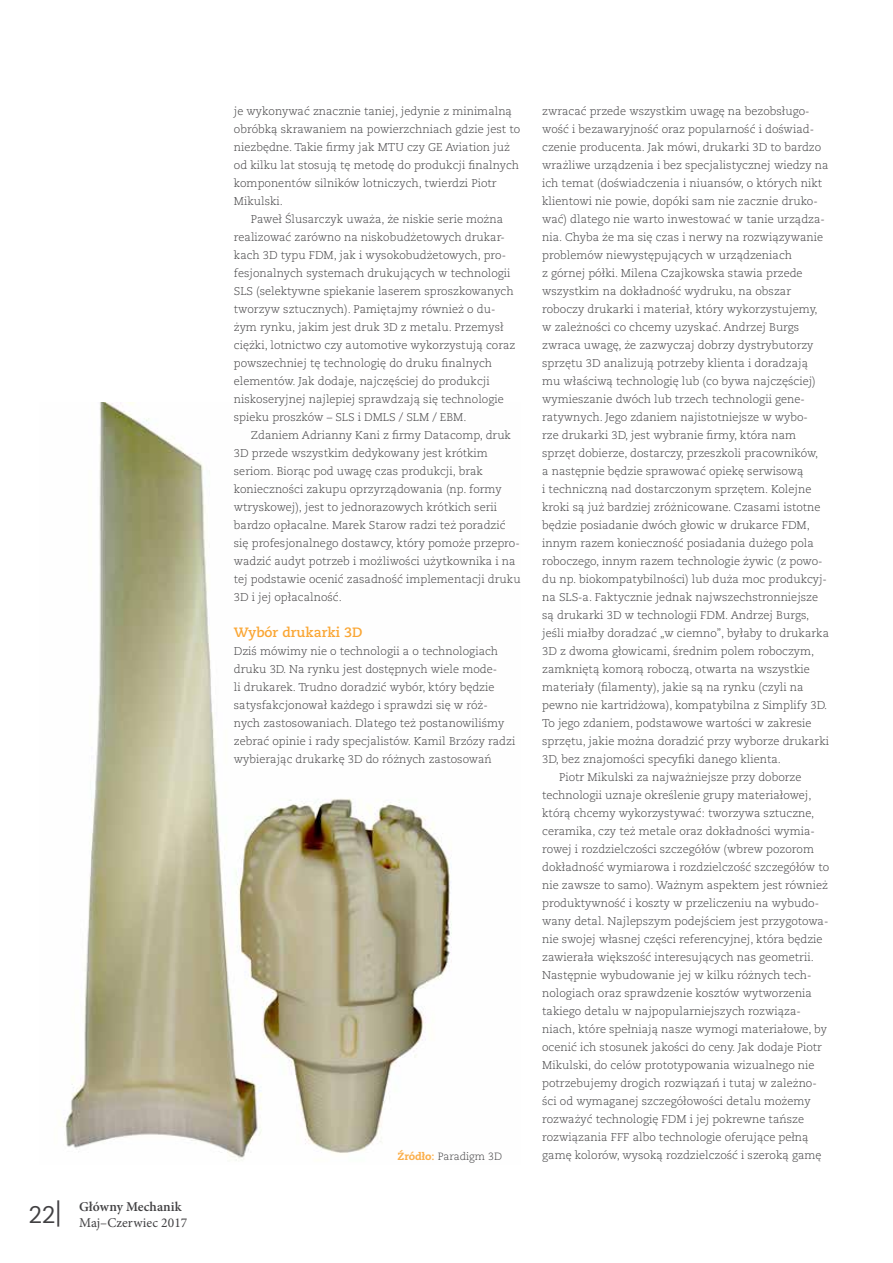
<style>
.page{position:relative;width:893px;height:1263px;background:#fff}
.page>*{position:absolute;margin:0;border:0;box-sizing:border-box;transform-origin:0 0}
.t1{font:13.5px/16.5px "Minion Pro";letter-spacing:.005em;color:#414042}
.t2{font:700 13.5px "Caecilia CE";color:#faa634}
.t3{font:300 11.25px/18px "Caecilia CE";color:#414042}
.t4{font:300 10.5px "Caecilia CE";color:#414042}
.s1{font-family:"Caecilia CE";font-size:24px}
.s2{font-family:"Caecilia CE";font-size:26.25px}
.s3{font-weight:600}
.s4{font-weight:800;color:#fbae49}
.s5{font-weight:700;color:#fbae49}
</style>
<div class="page">
<img style="left:65px;top:403px;width:387px;height:758px">
<p class="t1" style="left:79px;top:1198px;width:110px;text-indent:-50px"><span class="s1">22</span><span class="s2">|</span> <span class="s3">Główny Mechanik<br></span>Maj–Czerwiec 2017</p>
<p class="t3" style="left:234px;top:102px;width:280px">je wykonywać znacznie taniej, jedynie z minimalną</p>
<p class="t3" style="left:234px;top:120px;width:288px">obróbką skrawaniem na powierzchniach gdzie jest to</p>
<p class="t3" style="left:234px;top:138px;width:278px">niezbędne. Takie firmy jak MTU czy GE Aviation już</p>
<p class="t3" style="left:234px;top:156px;width:287px">od kilku lat stosują tę metodę do produkcji finalnych</p>
<p class="t3" style="left:234px;top:174px;width:264px">komponentów silników lotniczych, twierdzi Piotr</p>
<p class="t3" style="left:234px;top:192px;width:51px">Mikulski.</p>
<p class="t3" style="left:251px;top:210px;width:254px">Paweł Ślusarczyk uważa, że niskie serie można</p>
<p class="t3" style="left:234px;top:228px;width:272px">realizować zarówno na niskobudżetowych drukar-</p>
<p class="t3" style="left:234px;top:246px;width:274px">kach 3D typu FDM, jak i wysokobudżetowych, pro-</p>
<p class="t3" style="left:234px;top:264px;width:278px">fesjonalnych systemach drukujących w technologii</p>
<p class="t3" style="left:234px;top:282px;width:281px">SLS (selektywne spiekanie laserem sproszkowanych</p>
<p class="t3" style="left:234px;top:300px;width:263px">tworzyw sztucznych). Pamiętajmy również o du-</p>
<p class="t3" style="left:234px;top:318px;width:271px">żym rynku, jakim jest druk 3D z metalu. Przemysł</p>
<p class="t3" style="left:234px;top:336px;width:283px">ciężki, lotnictwo czy automotive wykorzystują coraz</p>
<p class="t3" style="left:234px;top:354px;width:260px">powszechniej tę technologię do druku finalnych</p>
<p class="t3" style="left:234px;top:372px;width:257px">elementów. Jak dodaje, najczęściej do produkcji</p>
<p class="t3" style="left:234px;top:390px;width:271px">niskoseryjnej najlepiej sprawdzają się technologie</p>
<p class="t3" style="left:234px;top:408px;width:234px">spieku proszków – SLS i DMLS / SLM / EBM.</p>
<p class="t3" style="left:251px;top:426px;width:262px">Zdaniem Adrianny Kani z firmy Datacomp, druk</p>
<p class="t3" style="left:234px;top:444px;width:256px">3D przede wszystkim dedykowany jest krótkim</p>
<p class="t3" style="left:234px;top:462px;width:251px">seriom. Biorąc pod uwagę czas produkcji, brak</p>
<p class="t3" style="left:234px;top:480px;width:269px">konieczności zakupu oprzyrządowania (np. formy</p>
<p class="t3" style="left:234px;top:498px;width:265px">wtryskowej), jest to jednorazowych krótkich serii</p>
<p class="t3" style="left:234px;top:516px;width:273px">bardzo opłacalne. Marek Starow radzi też poradzić</p>
<p class="t3" style="left:234px;top:534px;width:287px">się profesjonalnego dostawcy, który pomoże przepro-</p>
<p class="t3" style="left:234px;top:552px;width:283px">wadzić audyt potrzeb i możliwości użytkownika i na</p>
<p class="t3" style="left:234px;top:570px;width:288px">tej podstawie ocenić zasadność implementacji druku</p>
<p class="t3" style="left:234px;top:588px;width:109px">3D i jej opłacalność.</p>
<p class="t2" style="left:234px;top:623px;width:130px">Wybór drukarki 3D</p>
<p class="t3" style="left:234px;top:642px;width:283px">Dziś mówimy nie o technologii a o technologiach druku 3D. Na rynku jest dostępnych wiele mode-<br>li drukarek. Trudno doradzić wybór, który będzie satysfakcjonował każdego i sprawdzi się w róż&shy;nych zastosowaniach. Dlatego też postanowiliśmy zebrać opinie i rady specjalistów. Kamil Brzózy radzi wybierając drukarkę 3D do różnych zastosowań</p>
<p class="t3" style="left:542px;top:102px;width:269px">zwracać przede wszystkim uwagę na bezobsługo-</p>
<p class="t3" style="left:542px;top:120px;width:273px">wość i bezawaryjność oraz popularność i doświad-</p>
<p class="t3" style="left:542px;top:138px;width:281px">czenie producenta. Jak mówi, drukarki 3D to bardzo</p>
<p class="t3" style="left:542px;top:156px;width:288px">wrażliwe urządzenia i bez specjalistycznej wiedzy na</p>
<p class="t3" style="left:542px;top:174px;width:282px">ich temat (doświadczenia i niuansów, o których nikt</p>
<p class="t3" style="left:542px;top:192px;width:277px">klientowi nie powie, dopóki sam nie zacznie druko-</p>
<p class="t3" style="left:542px;top:210px;width:284px">wać) dlatego nie warto inwestować w tanie urządza-</p>
<p class="t3" style="left:542px;top:228px;width:282px">nia. Chyba że ma się czas i nerwy na rozwiązywanie</p>
<p class="t3" style="left:542px;top:246px;width:251px">problemów niewystępujących w urządzeniach</p>
<p class="t3" style="left:542px;top:264px;width:262px">z górnej półki. Milena Czajkowska stawia przede</p>
<p class="t3" style="left:542px;top:282px;width:250px">wszystkim na dokładność wydruku, na obszar</p>
<p class="t3" style="left:542px;top:300px;width:277px">roboczy drukarki i materiał, który wykorzystujemy,</p>
<p class="t3" style="left:542px;top:318px;width:259px">w zależności co chcemy uzyskać. Andrzej Burgs</p>
<p class="t3" style="left:542px;top:336px;width:273px">zwraca uwagę, że zazwyczaj dobrzy dystrybutorzy</p>
<p class="t3" style="left:542px;top:354px;width:267px">sprzętu 3D analizują potrzeby klienta i doradzają</p>
<p class="t3" style="left:542px;top:372px;width:275px">mu właściwą technologię lub (co bywa najczęściej)</p>
<p class="t3" style="left:542px;top:390px;width:264px">wymieszanie dwóch lub trzech technologii gene-</p>
<p class="t3" style="left:542px;top:408px;width:267px">ratywnych. Jego zdaniem najistotniejsze w wybo-</p>
<p class="t3" style="left:542px;top:426px;width:256px">rze drukarki 3D, jest wybranie firmy, która nam</p>
<p class="t3" style="left:542px;top:444px;width:278px">sprzęt dobierze, dostarczy, przeszkoli pracowników,</p>
<p class="t3" style="left:542px;top:462px;width:263px">a następnie będzie sprawować opiekę serwisową</p>
<p class="t3" style="left:542px;top:480px;width:271px">i techniczną nad dostarczonym sprzętem. Kolejne</p>
<p class="t3" style="left:542px;top:498px;width:280px">kroki są już bardziej zróżnicowane. Czasami istotne</p>
<p class="t3" style="left:542px;top:516px;width:269px">będzie posiadanie dwóch głowic w drukarce FDM,</p>
<p class="t3" style="left:542px;top:534px;width:273px">innym razem konieczność posiadania dużego pola</p>
<p class="t3" style="left:542px;top:552px;width:282px">roboczego, innym razem technologie żywic (z powo-</p>
<p class="t3" style="left:542px;top:570px;width:286px">du np. biokompatybilności) lub duża moc produkcyj-</p>
<p class="t3" style="left:542px;top:588px;width:277px">na SLS-a. Faktycznie jednak najwszechstronniejsze</p>
<p class="t3" style="left:542px;top:606px;width:269px">są drukarki 3D w technologii FDM. Andrzej Burgs,</p>
<p class="t3" style="left:542px;top:624px;width:289px">jeśli miałby doradzać „w ciemno”, byłaby to drukarka</p>
<p class="t3" style="left:542px;top:642px;width:274px">3D z dwoma głowicami, średnim polem roboczym,</p>
<p class="t3" style="left:542px;top:660px;width:269px">zamkniętą komorą roboczą, otwarta na wszystkie</p>
<p class="t3" style="left:542px;top:678px;width:263px">materiały (filamenty), jakie są na rynku (czyli na</p>
<p class="t3" style="left:542px;top:696px;width:286px">pewno nie kartridżowa), kompatybilna z Simplify 3D.</p>
<p class="t3" style="left:542px;top:714px;width:271px">To jego zdaniem, podstawowe wartości w zakresie</p>
<p class="t3" style="left:542px;top:732px;width:288px">sprzętu, jakie można doradzić przy wyborze drukarki</p>
<p class="t3" style="left:542px;top:750px;width:240px">3D, bez znajomości specyfiki danego klienta.</p>
<p class="t3" style="left:559px;top:768px;width:244px">Piotr Mikulski za najważniejsze przy doborze</p>
<p class="t3" style="left:542px;top:786px;width:271px">technologii uznaje określenie grupy materiałowej,</p>
<p class="t3" style="left:542px;top:804px;width:274px">którą chcemy wykorzystywać: tworzywa sztuczne,</p>
<p class="t3" style="left:542px;top:822px;width:274px">ceramika, czy też metale oraz dokładności wymia-</p>
<p class="t3" style="left:542px;top:840px;width:273px">rowej i rozdzielczości szczegółów (wbrew pozorom</p>
<p class="t3" style="left:542px;top:858px;width:289px">dokładność wymiarowa i rozdzielczość szczegółów to</p>
<p class="t3" style="left:542px;top:876px;width:287px">nie zawsze to samo). Ważnym aspektem jest również</p>
<p class="t3" style="left:542px;top:894px;width:278px">produktywność i koszty w przeliczeniu na wybudo-</p>
<p class="t3" style="left:542px;top:912px;width:288px">wany detal. Najlepszym podejściem jest przygotowa-</p>
<p class="t3" style="left:542px;top:930px;width:282px">nie swojej własnej części referencyjnej, która będzie</p>
<p class="t3" style="left:542px;top:948px;width:273px">zawierała większość interesujących nas geometrii.</p>
<p class="t3" style="left:542px;top:966px;width:271px">Następnie wybudowanie jej w kilku różnych tech-</p>
<p class="t3" style="left:542px;top:984px;width:271px">nologiach oraz sprawdzenie kosztów wytworzenia</p>
<p class="t3" style="left:542px;top:1002px;width:260px">takiego detalu w najpopularniejszych rozwiąza-</p>
<p class="t3" style="left:542px;top:1020px;width:286px">niach, które spełniają nasze wymogi materiałowe, by</p>
<p class="t3" style="left:542px;top:1038px;width:281px">ocenić ich stosunek jakości do ceny. Jak dodaje Piotr</p>
<p class="t3" style="left:542px;top:1056px;width:274px">Mikulski, do celów prototypowania wizualnego nie</p>
<p class="t3" style="left:542px;top:1074px;width:276px">potrzebujemy drogich rozwiązań i tutaj w zależno-</p>
<p class="t3" style="left:542px;top:1092px;width:270px">ści od wymaganej szczegółowości detalu możemy</p>
<p class="t3" style="left:542px;top:1110px;width:263px">rozważyć technologię FDM i jej pokrewne tańsze</p>
<p class="t3" style="left:542px;top:1128px;width:268px">rozwiązania FFF albo technologie oferujące pełną</p>
<p class="t4" style="left:398px;top:1149px;width:106px"><span class="s4">Źródło</span><span class="s5">:</span> Paradigm 3D</p>
<p class="t3" style="left:542px;top:1146px;width:281px">gamę kolorów, wysoką rozdzielczość i szeroką gamę</p>
</div>
